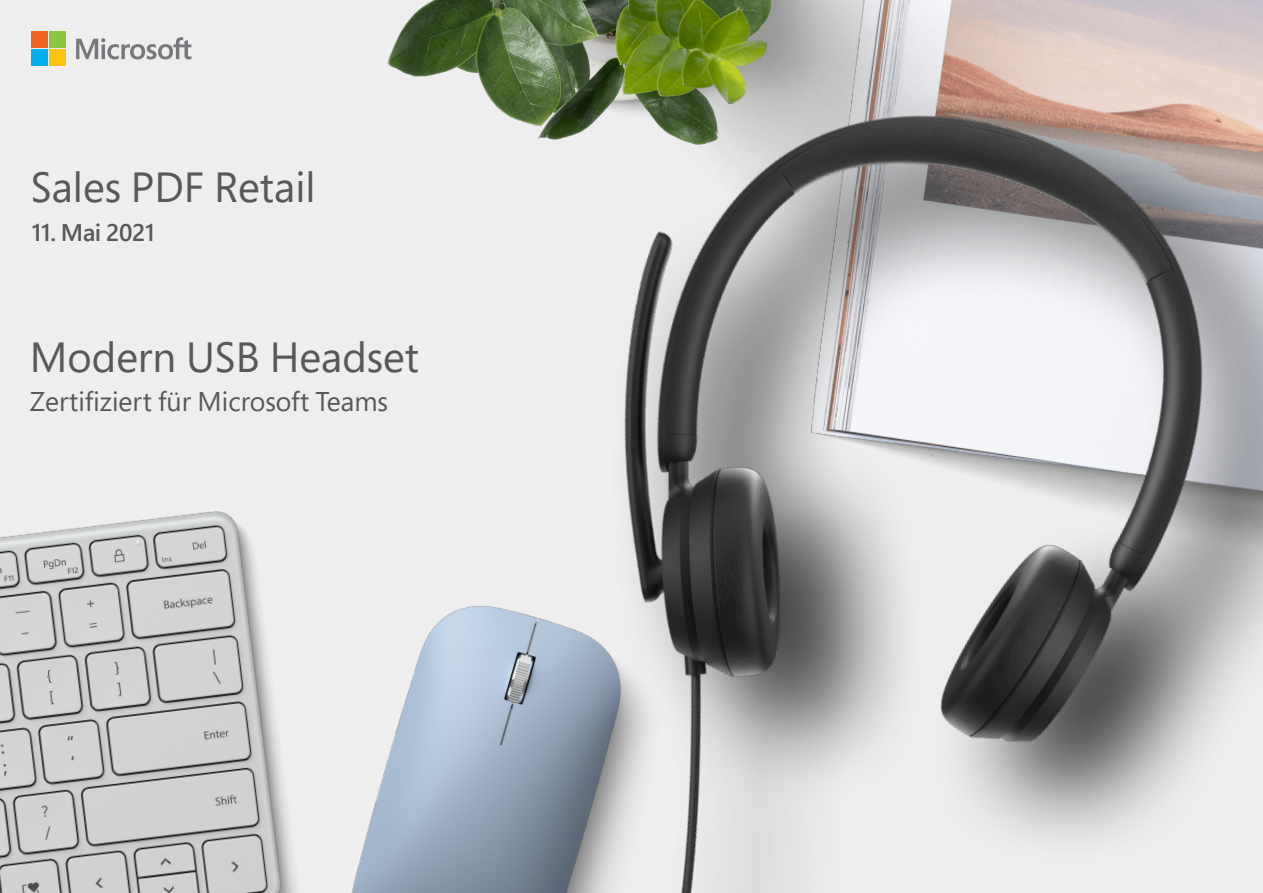
<style>
.page{position:relative;width:1263px;height:893px;background:#eeeeef}
.page>*{position:absolute;margin:0;border:0;box-sizing:border-box;transform-origin:0 0}
.Product_Detail{font:42px "Segoe Pro";color:#57585a}
.Product_Detail-2{font:27px "Segoe Pro";color:#57585a}
.Product_Detail-3{font:600 24px "Segoe Pro";letter-spacing:-.015em;color:#57585a}
</style>
<div class="page">
<svg style="left:76px;top:37px;width:115px;height:22px"></svg>
<div style="left:32px;top:32px;width:16px;height:16px;background:#f36421"></div>
<div style="left:50px;top:32px;width:16px;height:16px;background:#8bc63e"></div>
<div style="left:32px;top:50px;width:16px;height:16px;background:#00aeef"></div>
<div style="left:50px;top:50px;width:16px;height:16px;background:#fec210"></div>
<img style="left:387px;top:0;width:72px;height:77px">
<img style="left:0;top:518px;width:153px;height:375px">
<img style="left:153px;top:511px;width:306px;height:382px">
<img style="left:459px;top:0;width:804px;height:893px">
<p class="Product_Detail" style="left:31px;top:158px;width:286px">Sales PDF Retail</p>
<p class="Product_Detail-3" style="left:32px;top:216px;width:124px">11. Mai 2021</p>
<p class="Product_Detail" style="left:30px;top:328px;width:391px">Modern USB Headset</p>
<p class="Product_Detail-2" style="left:30px;top:383px;width:360px">Zertifiziert für Microsoft Teams</p>
</div>
